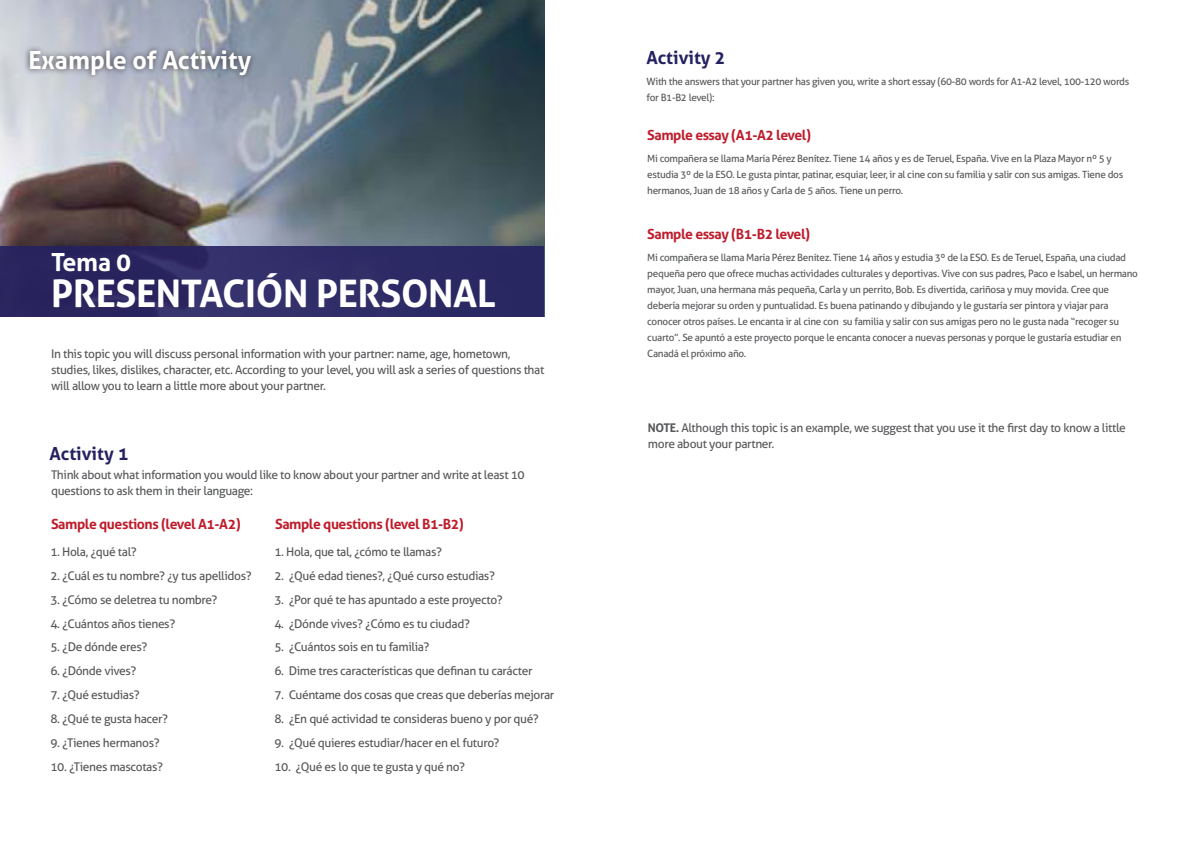
<style>
.page{position:relative;width:1191px;height:842px;background:#fff}
.page>*{position:absolute;margin:0;border:0;box-sizing:border-box;transform-origin:0 0}
.t1{font:700 38px "Aller";letter-spacing:-.01em;color:#fff}
.t2{font:700 25px "Aller";color:#fff}
.t3{font:700 18px "Aller";color:#252161}
.t4{font:700 14px "Aller";letter-spacing:-.03em;color:#be1d2c}
.t5{font:12px/16px "Aller";letter-spacing:-.03em;color:#57585a}
.t6{font:10px/16px "Aller";letter-spacing:-.03em;color:#57585a}
.s1{font-weight:700}
</style>
<div class="page">
<img style="left:0;top:0;width:544px;height:246px">
<div style="left:0;top:246px;width:544px;height:71px;background:#2b2964"></div>
<div style="left:24px;top:45px;width:233px;height:37px;background:#231f20;opacity:.75"></div>
<p class="t2" style="left:28px;top:45px;width:225px">Example of Activity</p>
<p class="t2" style="left:51px;top:247px;width:81px">Tema 0</p>
<p class="t1" style="left:51px;top:270px;width:446px">PRESENTACIÓN PERSONAL</p>
<p class="t5" style="left:51px;top:346px;width:495px">In this topic you will discuss personal information with your partner: name, age, hometown, studies, likes, dislikes, character, etc. According to your level, you will ask a series of questions that will allow you to learn a little more about your partner.</p>
<p class="t3" style="left:50px;top:442px;width:80px">Activity 1</p>
<p class="t5" style="left:51px;top:466px;width:475px">Think about what information you would like to know about your partner and write at least 10 questions to ask them in their language:</p>
<p class="t4" style="left:51px;top:515px;width:191px">Sample questions (level A1-A2)</p>
<p class="t4" style="left:275px;top:515px;width:190px">Sample questions (level B1-B2)</p>
<p class="t5" style="left:50px;top:544px;width:88px">1. Hola, ¿qué tal?</p>
<p class="t5" style="left:50px;top:567px;width:203px">2. ¿Cuál es tu nombre? ¿y tus apellidos?</p>
<p class="t5" style="left:50px;top:591px;width:169px">3. ¿Cómo se deletrea tu nombre?</p>
<p class="t5" style="left:50px;top:615px;width:126px">4. ¿Cuántos años tienes?</p>
<p class="t5" style="left:50px;top:639px;width:98px">5. ¿De dónde eres?</p>
<p class="t5" style="left:50px;top:663px;width:88px">6. ¿Dónde vives?</p>
<p class="t5" style="left:50px;top:687px;width:91px">7. ¿Qué estudias?</p>
<p class="t5" style="left:50px;top:711px;width:119px">8. ¿Qué te gusta hacer?</p>
<p class="t5" style="left:50px;top:734px;width:111px">9. ¿Tienes hermanos?</p>
<p class="t5" style="left:50px;top:758px;width:114px">10. ¿Tienes mascotas?</p>
<p class="t5" style="left:274px;top:544px;width:169px">1. Hola, que tal, ¿cómo te llamas?</p>
<p class="t5" style="left:274px;top:567px;width:222px">2. ¿Qué edad tienes?, ¿Qué curso estudias?</p>
<p class="t5" style="left:274px;top:591px;width:230px">3. ¿Por qué te has apuntado a este proyecto?</p>
<p class="t5" style="left:274px;top:615px;width:197px">4. ¿Dónde vives? ¿Cómo es tu ciudad?</p>
<p class="t5" style="left:274px;top:639px;width:156px">5. ¿Cuántos sois en tu familia?</p>
<p class="t5" style="left:274px;top:663px;width:260px">6. Dime tres características que definan tu carácter</p>
<p class="t5" style="left:274px;top:687px;width:281px">7. Cuéntame dos cosas que creas que deberías mejorar</p>
<p class="t5" style="left:274px;top:711px;width:266px">8. ¿En qué actividad te consideras bueno y por qué?</p>
<p class="t5" style="left:274px;top:734px;width:227px">9. ¿Qué quieres estudiar/hacer en el futuro?</p>
<p class="t5" style="left:274px;top:758px;width:192px">10. ¿Qué es lo que te gusta y qué no?</p>
<p class="t3" style="left:646px;top:47px;width:80px">Activity 2</p>
<p class="t6" style="left:646px;top:73px;width:484px">With the answers that your partner has given you, write a short essay (60-80 words for A1-A2 level, 100-120 words for B1-B2 level):</p>
<p class="t4" style="left:647px;top:126px;width:165px">Sample essay (A1-A2 level)</p>
<p class="t6" style="left:647px;top:150px;width:477px">Mi compañera se llama María Pérez Benítez. Tiene 14 años y es de Teruel, España. Vive en la Plaza Mayor nº 5 y estudia 3º de la ESO. Le gusta pintar, patinar, esquiar, leer, ir al cine con su familia y salir con sus amigas. Tiene dos hermanos, Juan de 18 años y Carla de 5 años. Tiene un perro.</p>
<p class="t4" style="left:647px;top:226px;width:164px">Sample essay (B1-B2 level)</p>
<p class="t6" style="left:647px;top:249px;width:492px">Mi compañera se llama María Pérez Benítez. Tiene 14 años y estudia 3º de la ESO. Es de Teruel, España, una ciudad pequeña pero que ofrece muchas actividades culturales y deportivas. Vive con sus padres, Paco e Isabel, un hermano mayor, Juan, una hermana más pequeña, Carla y un perrito, Bob. Es divertida, cariñosa y muy movida. Cree que debería mejorar su orden y puntualidad. Es buena patinando y dibujando y le gustaría ser pintora y viajar para conocer otros países. Le encanta ir al cine con su familia y salir con sus amigas pero no le gusta nada “recoger su cuarto”. Se apuntó a este proyecto porque le encanta conocer a nuevas personas y porque le gustaría estudiar en Canadá el próximo año.</p>
<p class="t5" style="left:648px;top:420px;width:479px"><span class="s1">NOTE.</span> Although this topic is an example, we suggest that you use it the first day to know a little more about your partner.</p>
</div>
